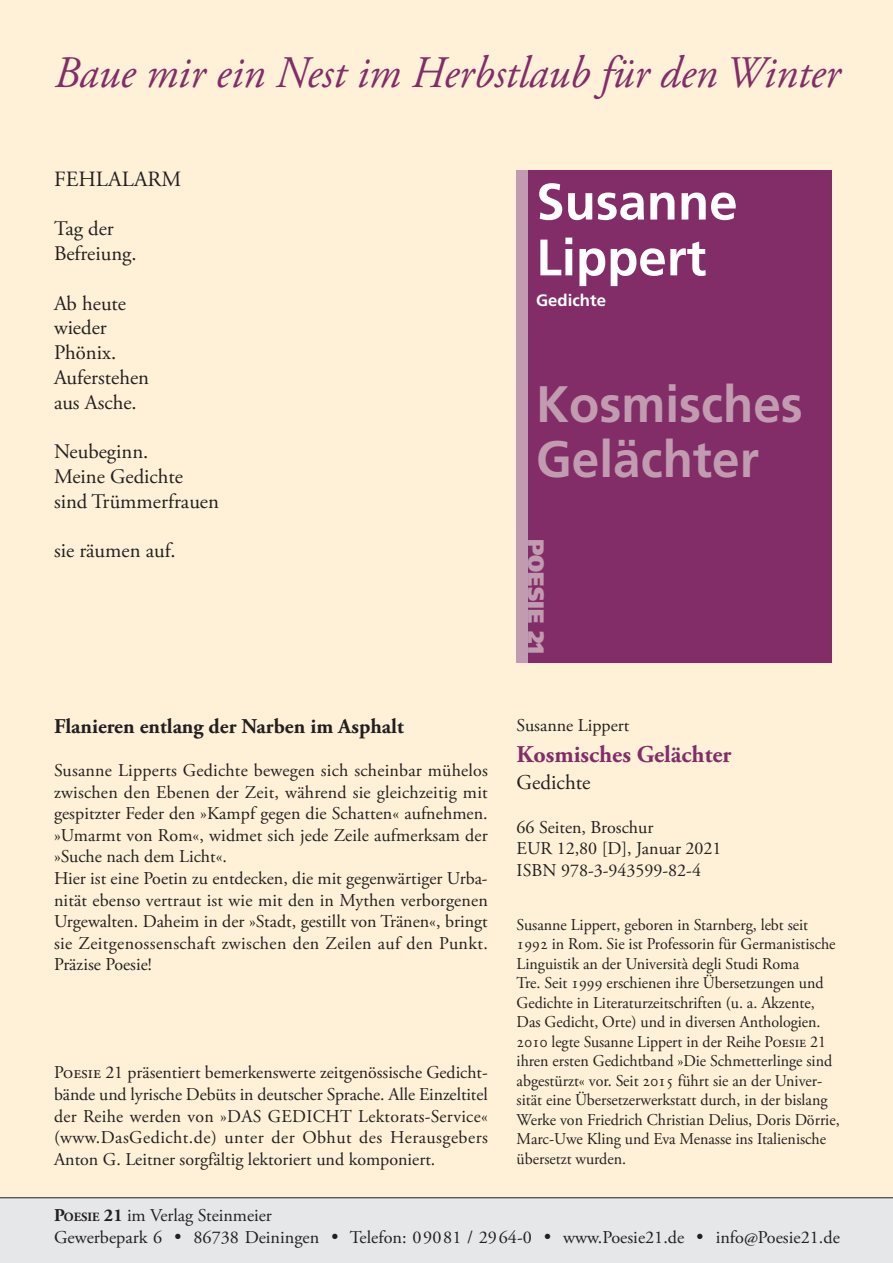
<style>
.page{position:relative;width:893px;height:1263px;background:#fef1d7}
.page>*{position:absolute;margin:0;border:0;box-sizing:border-box;transform-origin:0 0}
.t1{font:700 51.3px/55.8px "Frutiger";color:#c19cb0}
.t2{font:700 51.3px/55.8px "Frutiger";color:#fff}
.t3{font:italic 45px "Adobe Garamond Pro";color:#832d68}
.t4{font:700 24px "Adobe Garamond Pro";color:#832d68}
.t5{font:900 22.35px "Frutiger";color:#c19cb0;scale:.93 1}
.t6{font:21.75px "Adobe Garamond Pro";color:#231f20}
.t7{font:700 21px "Adobe Garamond Pro";color:#231f20}
.t8{font:21px "Adobe Garamond Pro";color:#231f20}
.t9{font:20.7px/24.8px "Adobe Garamond Pro";color:#231f20}
.t10{font:18px/21.6px "Adobe Garamond Pro";color:#231f20}
.t11{font:16.5px/19.5px "Adobe Garamond Pro";color:#231f20}
.t12{font:700 16.5px "Frutiger";color:#fff}
.s1{font-weight:700}
.s2{font-weight:700;font-size:12.6px}
</style>
<div class="page">
<div style="left:0;top:1198px;width:893px;height:65px;background:#e6e7e9"></div>
<hr style="left:0;top:1197px;width:893px;height:1px;background:#231f20">
<div style="left:528px;top:170px;width:303px;height:493px;background:#832d68"></div>
<div style="left:517px;top:170px;width:11px;height:493px;background:#c19cb0"></div>
<h2 class="t3" style="left:54px;top:45px;width:788px">Baue mir ein Nest im Herbstlaub für den Winter</h2>
<p class="t6" style="left:54px;top:166px;width:129px">FEHLALARM</p>
<p class="t9" style="left:54px;top:217px;width:84px">Tag der<br>Befreiung.</p>
<p class="t9" style="left:54px;top:291px;width:97px">Ab heute wieder<br>Phönix.<br>Auferstehen aus Asche.</p>
<p class="t9" style="left:54px;top:440px;width:166px">Neubeginn.<br>Meine Gedichte sind Trümmerfrauen</p>
<p class="t9" style="left:54px;top:539px;width:123px">sie räumen auf.</p>
<p class="t7" style="left:54px;top:714px;width:351px">Flanieren entlang der Narben im Asphalt</p>
<p class="t10" style="left:54px;top:760px;width:435px">Susanne Lipperts Gedichte bewegen sich scheinbar mühelos zwischen den Ebenen der Zeit, während sie gleichzeitig mit gespitzter Feder den »Kampf gegen die Schatten« aufnehmen. »Umarmt von Rom«, widmet sich jede Zeile aufmerksam der »Suche nach dem Licht«.<br>Hier ist eine Poetin zu entdecken, die mit gegenwärtiger Urba&shy;nität ebenso vertraut ist wie mit den in Mythen verborgenen Urgewalten. Daheim in der »Stadt, gestillt von Tränen«, bringt sie Zeitgenossenschaft zwischen den Zeilen auf den Punkt.<br>Präzise Poesie!</p>
<p class="t10" style="left:54px;top:1062px;width:435px;text-align:justify">Poesie 21 präsentiert bemerkenswerte zeitgenössische Gedicht&shy;bände und lyrische Debüts in deutscher Sprache. Alle Einzeltitel der Reihe werden von »DAS GEDICHT Lektorats-Service« (www.DasGedicht.de) unter der Obhut des Herausgebers Anton G. Leitner sorgfältig lektoriert und komponiert.</p>
<h1 class="t2" style="left:536px;top:174px;width:203px">Susanne<br>Lippert</h1>
<p class="t12" style="left:536px;top:291px;width:71px">Gedichte</p>
<h1 class="t1" style="left:536px;top:376px;width:268px">Kosmisches<br>Gelächter</h1>
<p class="t5" style="left:550px;top:539px;width:126px;rotate:90deg">POESIE 21</p>
<p class="t10" style="left:517px;top:715px;width:114px">Susanne Lippert</p>
<h3 class="t4" style="left:517px;top:740px;width:216px">Kosmisches Gelächter</h3>
<p class="t8" style="left:517px;top:770px;width:75px">Gedichte</p>
<p class="t10" style="left:517px;top:817px;width:206px">66 Seiten, Broschur<br>EUR 12,80 [D], Januar 2021<br>ISBN 978-3-943599-82-4</p>
<p class="t11" style="left:517px;top:915px;width:324px">Susanne Lippert, geboren in Starnberg, lebt seit 1992 in Rom. Sie ist Professorin für Germanistische Linguistik an der Università degli Studi Roma<br>Tre. Seit 1999 erschienen ihre Übersetzungen und Gedichte in Literaturzeitschriften (u. a. Akzente, Das Gedicht, Orte) und in diversen Anthologien.<br>2010 legte Susanne Lippert in der Reihe Poesie 21 ihren ersten Gedichtband »Die Schmetterlinge sind abgestürzt« vor. Seit 2015 führt sie an der Univer&shy;sität eine Übersetzerwerkstatt durch, in der bislang Werke von Friedrich Christian Delius, Doris Dörrie, Marc-Uwe Kling und Eva Menasse ins Italienische übersetzt wurden.</p>
<p class="t10" style="left:54px;top:1204px;width:787px;line-height:22.5px"><span class="s1">P</span><span class="s2">OESIE</span> <span class="s1">21</span> im Verlag Steinmeier<br>Gewerbepark 6 • 86738 Deiningen • Telefon: 09081 / 2964-0 • www.Poesie21.de • info@Poesie21.de</p>
</div>
